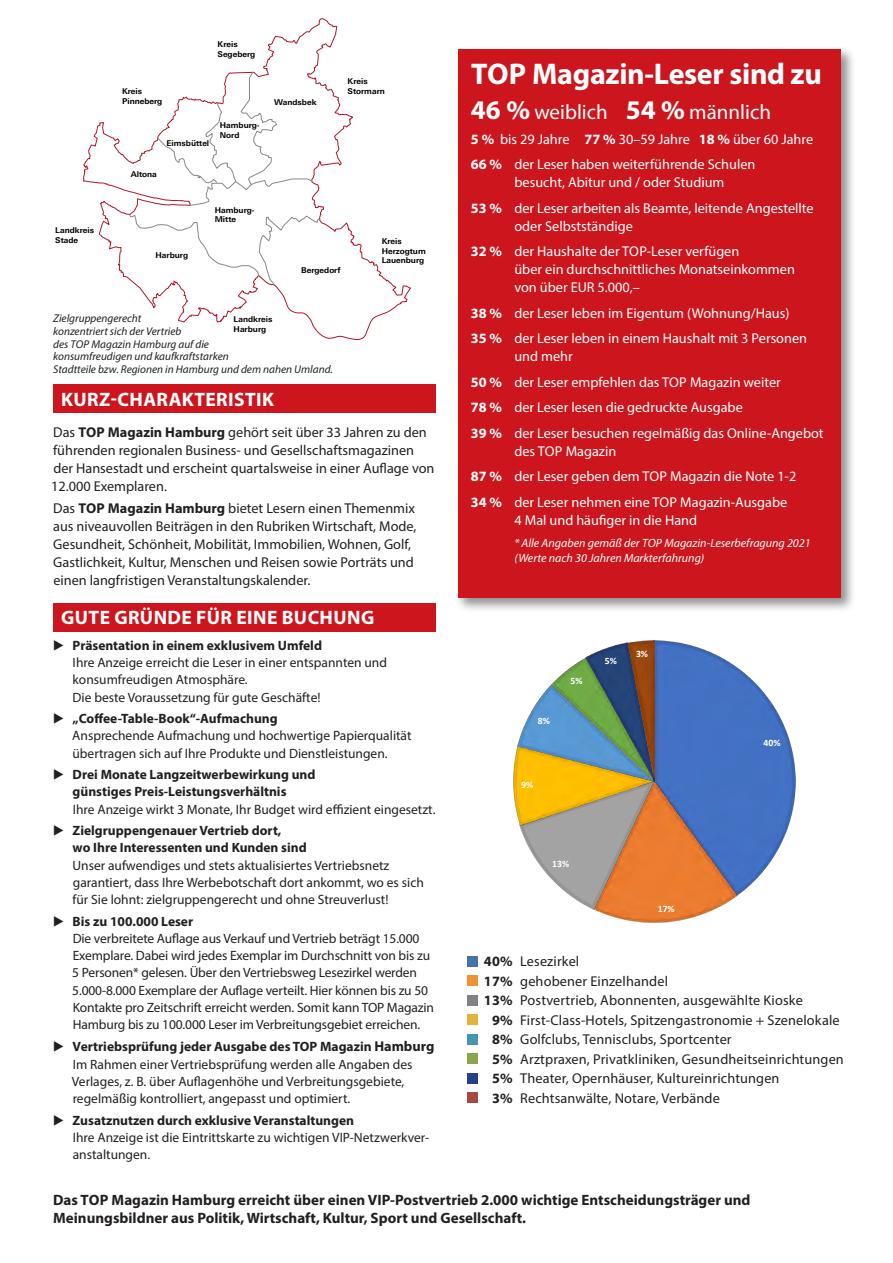
<style>
.page{position:relative;width:893px;height:1263px;background:#fff}
.page>*{position:absolute;margin:0;border:0;box-sizing:border-box;transform-origin:0 0}
.t1{font:700 30px "Myriad Pro";letter-spacing:-.01em;color:#fff}
.t2{font:21px "Myriad Pro";color:#fff}
.t3{font:700 19.5px "Myriad Pro";letter-spacing:.02em;color:#fff}
.t4{font:700 15px "Myriad Pro";color:#231f20}
.t5{font:14.25px/18px "Myriad Pro";color:#231f20}
.t6{font:14.25px/18px "Myriad Pro";color:#fff}
.t7{font:13.5px/17.2px "Myriad Pro";color:#231f20}
.t8{font:700 13.5px "Myriad Pro";color:#231f20}
.t9{font:italic 12px "Myriad Pro";color:#fff}
.t10{font:italic 11.25px "Myriad Pro";color:#231f20}
.t11{font:700 9.75px "Calibri";color:#fff}
.t12{font:700 8.1px/9.6px "Linotype Univers 630";color:#000}
.s1{font-weight:700;font-size:27px}
.s2{font-weight:700}
.s3{font-family:"European Pi Three";font-weight:400}
.s4{font-family:"European Pi Three"}
.s5{font-weight:700;font-size:14.25px}
</style>
<div class="page">
<svg style="left:83px;top:18px;width:328px;height:322px"></svg>
<div style="left:53px;top:385px;width:383px;height:28px;background:#cd151d"></div>
<div style="left:53px;top:603px;width:383px;height:28px;background:#cd151d"></div>
<img style="left:654px;top:640px;width:141px;height:256px">
<img style="left:594px;top:781px;width:143px;height:142px">
<img style="left:520px;top:825px;width:134px;height:84px">
<img style="left:513px;top:749px;width:141px;height:76px">
<img style="left:517px;top:685px;width:34px;height:97px">
<img style="left:551px;top:657px;width:35px;height:125px">
<img style="left:586px;top:643px;width:69px;height:139px">
<img style="left:627px;top:640px;width:27px;height:142px">
<div style="left:468px;top:956px;width:10px;height:10px;background:#4572a7"></div>
<div style="left:468px;top:976px;width:10px;height:10px;background:#f39233"></div>
<div style="left:468px;top:995px;width:10px;height:10px;background:#808285"></div>
<div style="left:468px;top:1015px;width:10px;height:10px;background:#e0b33d"></div>
<div style="left:468px;top:1034px;width:10px;height:10px;background:#4198af"></div>
<div style="left:468px;top:1054px;width:10px;height:10px;background:#89a54e"></div>
<div style="left:468px;top:1073px;width:10px;height:10px;background:#253f8e"></div>
<div style="left:468px;top:1093px;width:10px;height:10px;background:#aa4643"></div>
<div style="left:455px;top:46px;width:401px;height:566px;background:#231f20;opacity:.5"></div>
<div style="left:458px;top:49px;width:383px;height:548px;background:#cd151d"></div>
<p class="t12" style="left:218px;top:39px;width:39px">Kreis<br>Segeberg</p>
<p class="t1" style="left:471px;top:54px;width:352px">TOP Magazin-Leser sind zu</p>
<p class="t2" style="left:471px;top:99px;width:302px"><span class="s1">46 %</span> weiblich <span class="s1">54 %</span> männlich</p>
<p class="t6" style="left:471px;top:130px;width:344px"><span class="s2">5 %</span> bis 29 Jahre <span class="s2">77 %</span> 30–59 Jahre <span class="s2">18 %</span> über 60 Jahre</p>
<p class="t6" style="left:514px;top:155px;width:242px;text-indent:-44px"><span class="s2">66 %</span> der Leser haben weiterführende Schulen besucht, Abitur und / oder Studium</p>
<p class="t6" style="left:514px;top:199px;width:301px;text-indent:-44px"><span class="s2">53 %</span> der Leser arbeiten als Beamte, leitende Angestellte oder Selbstständige</p>
<p class="t6" style="left:471px;top:242px;width:270px"><span class="s2">32 %</span> der Haushalte der TOP-Leser verfügen</p>
<p class="t6" style="left:514px;top:260px;width:282px">über ein durchschnittliches Monatseinkommen</p>
<p class="t6" style="left:514px;top:278px;width:127px">von über EUR 5.000,–</p>
<p class="t6" style="left:471px;top:304px;width:320px"><span class="s2">38 %</span> der Leser leben im Eigentum (Wohnung/Haus)</p>
<p class="t6" style="left:514px;top:329px;width:294px;text-indent:-44px"><span class="s2">35 %</span> der Leser leben in einem Haushalt mit 3 Personen und mehr</p>
<p class="t6" style="left:471px;top:373px;width:311px"><span class="s2">50 %</span> der Leser empfehlen das TOP Magazin weiter</p>
<p class="t6" style="left:471px;top:398px;width:273px"><span class="s2">78 %</span> der Leser lesen die gedruckte Ausgabe</p>
<p class="t6" style="left:514px;top:424px;width:311px;text-indent:-44px"><span class="s2">39 %</span> der Leser besuchen regelmäßig das Online-Angebot des TOP Magazin</p>
<p class="t6" style="left:471px;top:467px;width:327px"><span class="s2">87 %</span> der Leser geben dem TOP Magazin die Note 1-2</p>
<p class="t6" style="left:471px;top:493px;width:318px"><span class="s2">34 %</span> der Leser nehmen eine TOP Magazin-Ausgabe</p>
<p class="t6" style="left:514px;top:511px;width:184px">4 Mal und häufiger in die Hand</p>
<p class="t9" style="left:514px;top:536px;width:298px">* Alle Angaben gemäß der TOP Magazin-Leserbefragung 2021</p>
<p class="t9" style="left:514px;top:551px;width:191px">(Werte nach 30 Jahren Markterfahrung)</p>
<p class="t12" style="left:348px;top:76px;width:39px">Kreis<br>Stormarn</p>
<p class="t12" style="left:122px;top:86px;width:42px">Kreis<br>Pinneberg</p>
<p class="t12" style="left:274px;top:97px;width:44px">Wandsbek</p>
<p class="t12" style="left:220px;top:121px;width:41px">Hamburg-<br>Nord</p>
<p class="t12" style="left:167px;top:138px;width:44px">Eimsbüttel</p>
<p class="t12" style="left:131px;top:170px;width:28px">Altona</p>
<p class="t12" style="left:215px;top:205px;width:41px">Hamburg-<br>Mitte</p>
<p class="t12" style="left:55px;top:225px;width:40px">Landkreis<br>Stade</p>
<p class="t12" style="left:382px;top:236px;width:46px">Kreis<br>Herzogtum<br>Lauenburg</p>
<p class="t12" style="left:156px;top:250px;width:34px">Harburg</p>
<p class="t12" style="left:301px;top:265px;width:41px">Bergedorf</p>
<p class="t10" style="left:53px;top:311px;width:90px">Zielgruppengerecht</p>
<p class="t10" style="left:53px;top:324px;width:130px">konzentriert sich der Vertrieb</p>
<p class="t10" style="left:53px;top:337px;width:157px">des TOP Magazin Hamburg auf die</p>
<p class="t10" style="left:53px;top:350px;width:177px">konsumfreudigen und kaufkraftstarken</p>
<p class="t10" style="left:53px;top:362px;width:281px">Stadtteile bzw. Regionen in Hamburg und dem nahen Umland.</p>
<p class="t12" style="left:234px;top:314px;width:40px">Landkreis<br>Harburg</p>
<p class="t3" style="left:61px;top:387px;width:214px">KURZ-CHARAKTERISTIK</p>
<p class="t5" style="left:51px;top:423px;width:385px">Das <span class="s2">TOP Magazin Hamburg</span> gehört seit über 33 Jahren zu den führenden regionalen Business- und Gesellschaftsmagazinen der Hansestadt und erscheint quartalsweise in einer Auflage von 12.000 Exemplaren.</p>
<p class="t5" style="left:53px;top:499px;width:365px">Das <span class="s2">TOP Magazin Hamburg</span> bietet Lesern einen Themenmix aus niveauvollen Beiträgen in den Rubriken Wirtschaft, Mode, Gesundheit, Schönheit, Mobilität, Immobilien, Wohnen, Golf, Gastlichkeit, Kultur, Menschen und Reisen sowie Porträts und einen langfristigen Veranstaltungskalender.</p>
<p class="t3" style="left:61px;top:605px;width:315px">GUTE GRÜNDE FÜR EINE BUCHUNG</p>
<p class="t8" style="left:53px;top:636px;width:270px"><span class="s3">E</span> Präsentation in einem exklusivem Umfeld</p>
<p class="t7" style="left:73px;top:654px;width:316px">Ihre Anzeige erreicht die Leser in einer entspannten und</p>
<p class="t7" style="left:73px;top:671px;width:177px">konsumfreudigen Atmosphäre.</p>
<p class="t7" style="left:73px;top:688px;width:249px">Die beste Voraussetzung für gute Geschäfte!</p>
<p class="t7" style="left:72px;top:710px;width:341px;text-indent:-19px"><span class="s4">E</span> <span class="s2">„Coffee-Table-Book“-Aufmachung<br></span>Ansprechende Aufmachung und hochwertige Papierqualität übertragen sich auf Ihre Produkte und Dienstleistungen.</p>
<p class="t8" style="left:53px;top:766px;width:264px"><span class="s3">E</span> Drei Monate Langzeitwerbewirkung und</p>
<p class="t7" style="left:73px;top:783px;width:364px"><span class="s2">günstiges Preis-Leistungsverhältnis<br></span>Ihre Anzeige wirkt 3 Monate, Ihr Budget wird effizient eingesetzt.</p>
<p class="t8" style="left:53px;top:822px;width:230px"><span class="s3">E</span> Zielgruppengenauer Vertrieb dort,</p>
<p class="t7" style="left:72px;top:839px;width:353px"><span class="s2">wo Ihre Interessenten und Kunden sind<br></span>Unser aufwendiges und stets aktualisiertes Vertriebsnetz garantiert, dass Ihre Werbebotschaft dort ankommt, wo es sich für Sie lohnt: zielgruppengerecht und ohne Streuverlust!</p>
<p class="t7" style="left:72px;top:912px;width:363px;text-indent:-19px"><span class="s4">E</span> <span class="s2">Bis zu 100.000 Leser<br></span>Die verbreitete Auflage aus Verkauf und Vertrieb beträgt 15.000<br>Exemplare. Dabei wird jedes Exemplar im Durchschnitt von bis zu 5 Personen* gelesen. Über den Vertriebsweg Lesezirkel werden 5.000-8.000 Exemplare der Auflage verteilt. Hier können bis zu 50<br>Kontakte pro Zeitschrift erreicht werden. Somit kann TOP Magazin Hamburg bis zu 100.000 Leser im Verbreitungsgebiet erreichen.</p>
<p class="t7" style="left:72px;top:1038px;width:364px;text-indent:-19px"><span class="s4">E</span> <span class="s2">Vertriebsprüfung jeder Ausgabe des TOP Magazin</span> <span class="s5">Hamburg </span>Im Rahmen einer Vertriebsprüfung werden alle Angaben des Verlages, z. B. über Auflagenhöhe und Verbreitungsgebiete, regelmäßig kontrolliert, angepasst und optimiert.</p>
<p class="t7" style="left:73px;top:1111px;width:358px;text-indent:-20px"><span class="s4">E</span> <span class="s2">Zusatznutzen durch exklusive Veranstaltungen<br></span>Ihre Anzeige ist die Eintrittskarte zu wichtigen VIP-Netzwerkver&shy;anstaltungen.</p>
<p class="t4" style="left:53px;top:1190px;width:699px">Das TOP Magazin Hamburg erreicht über einen VIP-Postvertrieb 2.000 wichtige Entscheidungsträger und</p>
<p class="t4" style="left:53px;top:1208px;width:474px">Meinungsbildner aus Politik, Wirtschaft, Kultur, Sport und Gesellschaft.</p>
<p class="t11" style="left:636px;top:646px;width:14px">3%</p>
<p class="t11" style="left:605px;top:654px;width:14px">5%</p>
<p class="t11" style="left:571px;top:674px;width:14px">5%</p>
<p class="t11" style="left:538px;top:714px;width:14px">8%</p>
<p class="t11" style="left:764px;top:736px;width:18px">40%</p>
<p class="t11" style="left:521px;top:778px;width:14px">9%</p>
<p class="t11" style="left:552px;top:857px;width:18px">13%</p>
<p class="t11" style="left:658px;top:902px;width:18px">17%</p>
<p class="t5" style="left:484px;top:952px;width:97px"><span class="s2">40%</span> Lesezirkel</p>
<p class="t5" style="left:484px;top:972px;width:186px"><span class="s2">17%</span> gehobener Einzelhandel</p>
<p class="t5" style="left:484px;top:991px;width:320px"><span class="s2">13%</span> Postvertrieb, Abonnenten, ausgewählte Kioske</p>
<p class="t5" style="left:492px;top:1011px;width:349px"><span class="s2">9%</span> First-Class-Hotels, Spitzengastronomie + Szenelokale</p>
<p class="t5" style="left:492px;top:1030px;width:241px"><span class="s2">8%</span> Golfclubs, Tennisclubs, Sportcenter</p>
<p class="t5" style="left:492px;top:1050px;width:353px"><span class="s2">5%</span> Arztpraxen, Privatkliniken, Gesundheitseinrichtungen</p>
<p class="t5" style="left:492px;top:1069px;width:289px"><span class="s2">5%</span> Theater, Opernhäuser, Kultureinrichtungen</p>
<p class="t5" style="left:492px;top:1089px;width:229px"><span class="s2">3%</span> Rechtsanwälte, Notare, Verbände</p>
</div>
